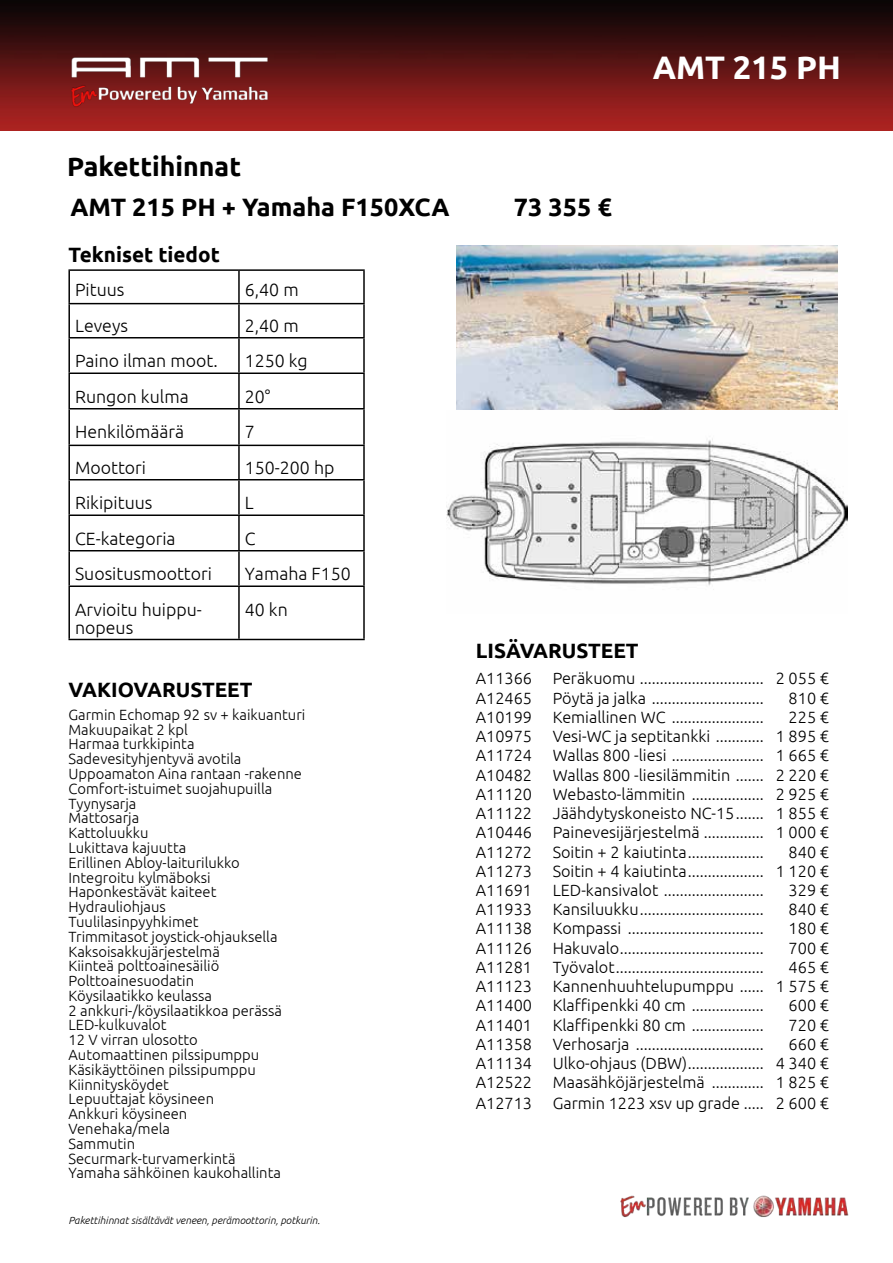
<style>
.page{position:relative;width:893px;height:1263px;background:#fff}
.page>*{position:absolute;margin:0;border:0;box-sizing:border-box;transform-origin:0 0}
.t1{font:700 32.55px "Ubuntu";color:#fff}
.t2{font:700 26.55px "Ubuntu";color:#000}
.t3{font:700 25.2px "Ubuntu";color:#000}
.t4{font:700 20.7px "Ubuntu";color:#000}
.t5{font:300 17.7px/17.7px "Ubuntu";color:#000}
.t6{font:300 16.2px "Ubuntu";color:#000}
.t7{font:300 14.85px/14.9px "Ubuntu";color:#000}
.t8{font:italic 300 10.35px "Ubuntu";color:#000}
</style>
<div class="page">
<img style="left:620px;top:1195px;width:229px;height:23px">
<img style="left:0;top:0;width:893px;height:130px">
<img style="left:56px;top:39px;width:225px;height:74px">
<img style="left:456px;top:246px;width:381px;height:164px">
<img style="left:446px;top:438px;width:402px;height:152px">
<hr style="left:68px;top:269px;width:171px;height:2px;background:#000">
<hr style="left:68px;top:271px;width:2px;height:32px;background:#000">
<hr style="left:239px;top:269px;width:126px;height:2px;background:#000">
<hr style="left:238px;top:271px;width:2px;height:32px;background:#000">
<hr style="left:363px;top:271px;width:2px;height:32px;background:#000">
<hr style="left:68px;top:303px;width:171px;height:1px;background:#000">
<hr style="left:68px;top:304px;width:2px;height:33px;background:#000">
<hr style="left:239px;top:303px;width:126px;height:1px;background:#000">
<hr style="left:238px;top:304px;width:2px;height:33px;background:#000">
<hr style="left:363px;top:304px;width:2px;height:33px;background:#000">
<hr style="left:68px;top:337px;width:171px;height:1px;background:#000">
<hr style="left:68px;top:338px;width:2px;height:34px;background:#000">
<hr style="left:239px;top:337px;width:126px;height:1px;background:#000">
<hr style="left:238px;top:338px;width:2px;height:34px;background:#000">
<hr style="left:363px;top:338px;width:2px;height:34px;background:#000">
<hr style="left:68px;top:372px;width:171px;height:2px;background:#000">
<hr style="left:68px;top:374px;width:2px;height:34px;background:#000">
<hr style="left:239px;top:372px;width:126px;height:2px;background:#000">
<hr style="left:238px;top:374px;width:2px;height:34px;background:#000">
<hr style="left:363px;top:374px;width:2px;height:34px;background:#000">
<hr style="left:68px;top:408px;width:171px;height:1px;background:#000">
<hr style="left:68px;top:409px;width:2px;height:36px;background:#000">
<hr style="left:239px;top:408px;width:126px;height:1px;background:#000">
<hr style="left:238px;top:409px;width:2px;height:36px;background:#000">
<hr style="left:363px;top:409px;width:2px;height:36px;background:#000">
<hr style="left:68px;top:445px;width:171px;height:1px;background:#000">
<hr style="left:68px;top:446px;width:2px;height:33px;background:#000">
<hr style="left:239px;top:445px;width:126px;height:1px;background:#000">
<hr style="left:238px;top:446px;width:2px;height:33px;background:#000">
<hr style="left:363px;top:446px;width:2px;height:33px;background:#000">
<hr style="left:68px;top:479px;width:171px;height:1px;background:#000">
<hr style="left:68px;top:480px;width:2px;height:34px;background:#000">
<hr style="left:239px;top:479px;width:126px;height:1px;background:#000">
<hr style="left:238px;top:480px;width:2px;height:34px;background:#000">
<hr style="left:363px;top:480px;width:2px;height:34px;background:#000">
<hr style="left:68px;top:514px;width:171px;height:2px;background:#000">
<hr style="left:68px;top:516px;width:2px;height:34px;background:#000">
<hr style="left:239px;top:514px;width:126px;height:2px;background:#000">
<hr style="left:238px;top:516px;width:2px;height:34px;background:#000">
<hr style="left:363px;top:516px;width:2px;height:34px;background:#000">
<hr style="left:68px;top:550px;width:171px;height:1px;background:#000">
<hr style="left:68px;top:551px;width:2px;height:34px;background:#000">
<hr style="left:239px;top:550px;width:126px;height:1px;background:#000">
<hr style="left:238px;top:551px;width:2px;height:34px;background:#000">
<hr style="left:363px;top:551px;width:2px;height:34px;background:#000">
<hr style="left:68px;top:585px;width:171px;height:2px;background:#000">
<hr style="left:68px;top:587px;width:2px;height:52px;background:#000">
<hr style="left:239px;top:585px;width:126px;height:2px;background:#000">
<hr style="left:238px;top:587px;width:2px;height:52px;background:#000">
<hr style="left:363px;top:587px;width:2px;height:52px;background:#000">
<hr style="left:68px;top:639px;width:171px;height:1px;background:#000">
<hr style="left:239px;top:639px;width:126px;height:1px;background:#000">
<h2 class="t2" style="left:67px;top:150px;width:175px">Pakettihinnat</h2>
<h3 class="t3" style="left:70px;top:192px;width:381px">AMT 215 PH + Yamaha F150XCA</h3>
<h3 class="t3" style="left:514px;top:192px;width:99px">73 355 €</h3>
<p class="t4" style="left:69px;top:242px;width:153px">Tekniset tiedot</p>
<h1 class="t1" style="left:653px;top:48px;width:190px">AMT 215 PH</h1>
<p class="t5" style="left:75px;top:281px;width:51px">Pituus</p>
<p class="t5" style="left:245px;top:281px;width:55px">6,40 m</p>
<p class="t5" style="left:75px;top:316px;width:54px">Leveys</p>
<p class="t5" style="left:245px;top:316px;width:55px">2,40 m</p>
<p class="t5" style="left:75px;top:352px;width:144px">Paino ilman moot.</p>
<p class="t5" style="left:245px;top:352px;width:64px">1250 kg</p>
<p class="t5" style="left:75px;top:387px;width:115px">Rungon kulma</p>
<p class="t5" style="left:245px;top:387px;width:27px">20°</p>
<p class="t5" style="left:75px;top:423px;width:110px">Henkilömäärä</p>
<p class="t5" style="left:245px;top:423px;width:12px">7</p>
<p class="t5" style="left:75px;top:458px;width:72px">Moottori</p>
<p class="t5" style="left:245px;top:458px;width:91px">150-200 hp</p>
<p class="t5" style="left:75px;top:494px;width:79px">Rikipituus</p>
<p class="t5" style="left:245px;top:494px;width:10px">L</p>
<p class="t5" style="left:75px;top:529px;width:102px">CE-kategoria</p>
<p class="t5" style="left:245px;top:529px;width:12px">C</p>
<p class="t5" style="left:75px;top:565px;width:138px">Suositusmoottori</p>
<p class="t5" style="left:245px;top:565px;width:107px">Yamaha F150</p>
<p class="t5" style="left:75px;top:600px;width:128px">Arvioitu huippu&shy;nopeus</p>
<p class="t5" style="left:245px;top:600px;width:44px">40 kn</p>
<p class="t4" style="left:68px;top:677px;width:186px">VAKIOVARUSTEET</p>
<p class="t7" style="left:68px;top:707px;width:238px">Garmin Echomap 92 sv + kaikuanturi<br>Makuupaikat 2 kpl<br>Harmaa turkkipinta<br>Sadevesityhjentyvä avotila<br>Uppoamaton Aina rantaan -rakenne<br>Comfort-istuimet suojahupuilla<br>Tyynysarja<br>Mattosarja<br>Kattoluukku<br>Lukittava kajuutta<br>Erillinen Abloy-laiturilukko<br>Integroitu kylmäboksi<br>Haponkestävät kaiteet<br>Hydrauliohjaus<br>Tuulilasinpyyhkimet<br>Trimmitasot joystick-ohjauksella<br>Kaksoisakkujärjestelmä<br>Kiinteä polttoainesäiliö<br>Polttoainesuodatin<br>Köysilaatikko keulassa<br>2 ankkuri-/köysilaatikkoa perässä<br>LED-kulkuvalot<br>12 V virran ulosotto<br>Automaattinen pilssipumppu<br>Käsikäyttöinen pilssipumppu<br>Kiinnitysköydet<br>Lepuuttajat köysineen<br>Ankkuri köysineen<br>Venehaka/mela<br>Sammutin<br>Securmark-turvamerkintä<br>Yamaha sähköinen kaukohallinta</p>
<p class="t8" style="left:68px;top:1214px;width:253px">Pakettihinnat sisältävät veneen, perämoottorin, potkurin.</p>
<p class="t4" style="left:476px;top:638px;width:164px">LISÄVARUSTEET</p>
<p class="t6" style="left:476px;top:669px;width:58px">A11366</p>
<p class="t6" style="left:553px;top:669px;width:278px">Peräkuomu ............................... 2 055 €</p>
<p class="t6" style="left:476px;top:688px;width:58px">A12465</p>
<p class="t6" style="left:553px;top:688px;width:213px">Pöytä ja jalka ............................</p>
<p class="t6" style="left:789px;top:688px;width:42px">810 €</p>
<p class="t6" style="left:476px;top:707px;width:58px">A10199</p>
<p class="t6" style="left:553px;top:707px;width:213px">Kemiallinen WC .......................</p>
<p class="t6" style="left:789px;top:707px;width:42px">225 €</p>
<p class="t6" style="left:476px;top:727px;width:58px">A10975</p>
<p class="t6" style="left:553px;top:727px;width:278px">Vesi-WC ja septitankki ............ 1 895 €</p>
<p class="t6" style="left:476px;top:746px;width:58px">A11724</p>
<p class="t6" style="left:553px;top:746px;width:278px">Wallas 800 -liesi ....................... 1 665 €</p>
<p class="t6" style="left:476px;top:765px;width:58px">A10482</p>
<p class="t6" style="left:553px;top:765px;width:278px">Wallas 800 -liesilämmitin ....... 2 220 €</p>
<p class="t6" style="left:476px;top:784px;width:58px">A11120</p>
<p class="t6" style="left:553px;top:784px;width:278px">Webasto-lämmitin .................. 2 925 €</p>
<p class="t6" style="left:476px;top:803px;width:58px">A11122</p>
<p class="t6" style="left:553px;top:803px;width:278px">Jäähdytyskoneisto NC-15....... 1 855 €</p>
<p class="t6" style="left:476px;top:823px;width:58px">A10446</p>
<p class="t6" style="left:553px;top:823px;width:278px">Painevesijärjestelmä ............... 1 000 €</p>
<p class="t6" style="left:476px;top:842px;width:58px">A11272</p>
<p class="t6" style="left:553px;top:842px;width:213px">Soitin + 2 kaiutinta...................</p>
<p class="t6" style="left:789px;top:842px;width:42px">840 €</p>
<p class="t6" style="left:476px;top:861px;width:58px">A11273</p>
<p class="t6" style="left:553px;top:861px;width:278px">Soitin + 4 kaiutinta................... 1 120 €</p>
<p class="t6" style="left:476px;top:880px;width:58px">A11691</p>
<p class="t6" style="left:553px;top:880px;width:213px">LED-kansivalot .........................</p>
<p class="t6" style="left:789px;top:880px;width:42px">329 €</p>
<p class="t6" style="left:476px;top:900px;width:58px">A11933</p>
<p class="t6" style="left:553px;top:900px;width:213px">Kansiluukku...............................</p>
<p class="t6" style="left:789px;top:900px;width:42px">840 €</p>
<p class="t6" style="left:476px;top:919px;width:58px">A11138</p>
<p class="t6" style="left:553px;top:919px;width:213px">Kompassi ..................................</p>
<p class="t6" style="left:789px;top:919px;width:42px">180 €</p>
<p class="t6" style="left:476px;top:938px;width:58px">A11126</p>
<p class="t6" style="left:553px;top:938px;width:213px">Hakuvalo....................................</p>
<p class="t6" style="left:789px;top:938px;width:42px">700 €</p>
<p class="t6" style="left:476px;top:957px;width:58px">A11281</p>
<p class="t6" style="left:553px;top:957px;width:213px">Työvalot.....................................</p>
<p class="t6" style="left:789px;top:957px;width:42px">465 €</p>
<p class="t6" style="left:476px;top:976px;width:58px">A11123</p>
<p class="t6" style="left:553px;top:976px;width:278px">Kannenhuuhtelupumppu ...... 1 575 €</p>
<p class="t6" style="left:476px;top:996px;width:58px">A11400</p>
<p class="t6" style="left:553px;top:996px;width:213px">Klaffipenkki 40 cm ..................</p>
<p class="t6" style="left:789px;top:996px;width:42px">600 €</p>
<p class="t6" style="left:476px;top:1015px;width:58px">A11401</p>
<p class="t6" style="left:553px;top:1015px;width:213px">Klaffipenkki 80 cm ..................</p>
<p class="t6" style="left:789px;top:1015px;width:42px">720 €</p>
<p class="t6" style="left:476px;top:1034px;width:58px">A11358</p>
<p class="t6" style="left:553px;top:1034px;width:213px">Verhosarja ................................</p>
<p class="t6" style="left:789px;top:1034px;width:42px">660 €</p>
<p class="t6" style="left:476px;top:1053px;width:58px">A11134</p>
<p class="t6" style="left:553px;top:1053px;width:278px">Ulko-ohjaus (DBW)................... 4 340 €</p>
<p class="t6" style="left:476px;top:1073px;width:58px">A12522</p>
<p class="t6" style="left:553px;top:1073px;width:278px">Maasähköjärjestelmä ............. 1 825 €</p>
<p class="t6" style="left:476px;top:1093px;width:58px">A12713</p>
<p class="t6" style="left:553px;top:1093px;width:278px">Garmin 1223 xsv up grade ..... 2 600 €</p>
</div>
